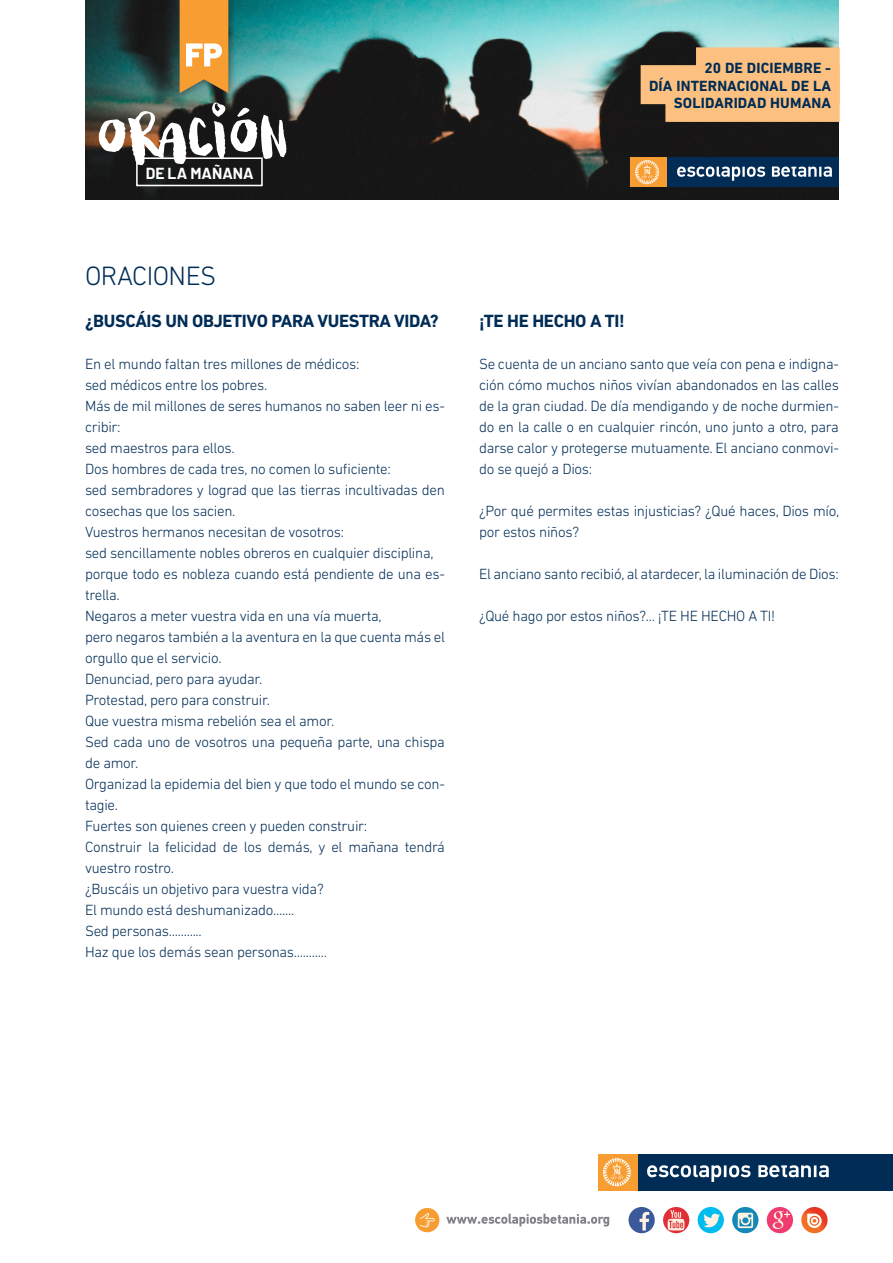
<style>
.page{position:relative;width:893px;height:1263px;background:#fff}
.page>*{position:absolute;margin:0;border:0;box-sizing:border-box;transform-origin:0 0}
.TITULO{font:300 27px "DIN Next LT Pro";letter-spacing:-.02em;color:#002c55}
.LADILLO_PEQUENO{font:700 18px "DIN Next LT Pro";letter-spacing:-.02em;color:#002c55}
.t1{font:700 15.6px "Barlow";color:#fff}
.t2{font:300 15px/21px "DIN Next LT Pro";letter-spacing:-.02em;color:#002c55}
.ladillo_especial{font:700 15px "DIN Next LT Pro";letter-spacing:.01em;color:#002c55}
</style>
<div class="page">
<img style="left:85px;top:0;width:754px;height:200px">
<div style="left:171px;top:0;width:66px;height:100px;background:#231f20;opacity:.75"></div>
<svg style="left:180px;top:0;width:48px;height:93px;background:#eba44c"></svg>
<div style="left:635px;top:157px;width:204px;height:30px;background:#002c55"></div>
<div style="left:630px;top:157px;width:36px;height:30px;background:#f89d31"></div>
<svg style="left:635px;top:160px;width:24px;height:24px"></svg>
<svg style="left:677px;top:166px;width:155px;height:15px"></svg>
<div style="left:136px;top:157px;width:127px;height:29px;border:2px solid #fff"></div>
<svg style="left:99px;top:103px;width:187px;height:62px"></svg>
<div style="left:607px;top:1154px;width:286px;height:36px;background:#002c55"></div>
<div style="left:598px;top:1154px;width:40px;height:36px;background:#f89d31"></div>
<svg style="left:603px;top:1158px;width:28px;height:28px"></svg>
<svg style="left:647px;top:1165px;width:182px;height:17px"></svg>
<div style="left:628px;top:1207px;width:27px;height:26px;background:#3b599b;border-radius:50%"></div>
<svg style="left:640px;top:1212px;width:9px;height:18px"></svg>
<svg style="left:663px;top:1207px;width:26px;height:26px"></svg>
<svg style="left:668px;top:1210px;width:16px;height:20px"></svg>
<div style="left:698px;top:1207px;width:26px;height:26px;background:#01bcee;border-radius:50%"></div>
<svg style="left:703px;top:1213px;width:17px;height:14px"></svg>
<svg style="left:732px;top:1207px;width:26px;height:26px"></svg>
<svg style="left:738px;top:1213px;width:15px;height:15px"></svg>
<div style="left:767px;top:1207px;width:26px;height:26px;background:#ef3b70;border-radius:50%"></div>
<svg style="left:773px;top:1211px;width:17px;height:18px"></svg>
<svg style="left:801px;top:1207px;width:27px;height:26px"></svg>
<svg style="left:807px;top:1214px;width:15px;height:14px"></svg>
<svg style="left:446px;top:1214px;width:163px;height:12px"></svg>
<div style="left:415px;top:1208px;width:24px;height:24px;background:#f89d31;border-radius:50%"></div>
<svg style="left:420px;top:1213px;width:15px;height:14px"></svg>
<div style="left:696px;top:47px;width:144px;height:39px;background:#fcc180"></div>
<div style="left:641px;top:65px;width:199px;height:39px;background:#fcc180"></div>
<div style="left:665px;top:83px;width:175px;height:39px;background:#fcc180"></div>
<p class="t1" style="left:146px;top:164px;width:109px">DE LA MAÑANA</p>
<p class="TITULO" style="left:85px;top:260px;width:133px">ORACIONES</p>
<p class="LADILLO_PEQUENO" style="left:85px;top:310px;width:355px">¿BUSCÁIS UN OBJETIVO PARA VUESTRA VIDA?</p>
<p class="t2" style="left:85px;top:353px;width:276px">En el mundo faltan tres millones de médicos:</p>
<p class="t2" style="left:85px;top:374px;width:184px">sed médicos entre los pobres.</p>
<p class="t2" style="left:85px;top:395px;width:361px">Más de mil millones de seres humanos no saben leer ni es&shy;cribir:</p>
<p class="t2" style="left:85px;top:437px;width:151px">sed maestros para ellos.</p>
<p class="t2" style="left:85px;top:458px;width:307px">Dos hombres de cada tres, no comen lo suficiente:</p>
<p class="t2" style="left:85px;top:479px;width:361px">sed sembradores y lograd que las tierras incultivadas den cosechas que los sacien.</p>
<p class="t2" style="left:85px;top:521px;width:261px">Vuestros hermanos necesitan de vosotros:</p>
<p class="t2" style="left:85px;top:542px;width:350px">sed sencillamente nobles obreros en cualquier disciplina,</p>
<p class="t2" style="left:85px;top:563px;width:361px">porque todo es nobleza cuando está pendiente de una es&shy;trella.</p>
<p class="t2" style="left:85px;top:605px;width:298px">Negaros a meter vuestra vida en una vía muerta,</p>
<p class="t2" style="left:85px;top:626px;width:361px">pero negaros también a la aventura en la que cuenta más el orgullo que el servicio.</p>
<p class="t2" style="left:85px;top:668px;width:179px">Denunciad, pero para ayudar.</p>
<p class="t2" style="left:85px;top:689px;width:186px">Protestad, pero para construir.</p>
<p class="t2" style="left:85px;top:710px;width:251px">Que vuestra misma rebelión sea el amor.</p>
<p class="t2" style="left:85px;top:731px;width:361px">Sed cada uno de vosotros una pequeña parte, una chispa de amor.</p>
<p class="t2" style="left:85px;top:773px;width:361px">Organizad la epidemia del bien y que todo el mundo se con&shy;tagie.</p>
<p class="t2" style="left:85px;top:815px;width:284px">Fuertes son quienes creen y pueden construir:</p>
<p class="t2" style="left:85px;top:836px;width:361px">Construir la felicidad de los demás, y el mañana tendrá vuestro rostro.</p>
<p class="t2" style="left:85px;top:878px;width:240px">¿Buscáis un objetivo para vuestra vida?</p>
<p class="t2" style="left:85px;top:899px;width:211px">El mundo está deshumanizado.......</p>
<p class="t2" style="left:85px;top:920px;width:118px">Sed personas...........</p>
<p class="t2" style="left:85px;top:941px;width:243px">Haz que los demás sean personas...........</p>
<p class="ladillo_especial" style="left:704px;top:59px;width:128px">20 DE DICIEMBRE -</p>
<p class="ladillo_especial" style="left:649px;top:77px;width:184px">DÍA INTERNACIONAL DE LA</p>
<p class="ladillo_especial" style="left:674px;top:95px;width:159px">SOLIDARIDAD HUMANA</p>
<p class="LADILLO_PEQUENO" style="left:479px;top:310px;width:147px">¡TE HE HECHO A TI!</p>
<p class="t2" style="left:479px;top:353px;width:361px;text-align:justify">Se cuenta de un anciano santo que veía con pena e indigna&shy;ción cómo muchos niños vivían abandonados en las calles de la gran ciudad. De día mendigando y de noche durmien&shy;do en la calle o en cualquier rincón, uno junto a otro, para darse calor y protegerse mutuamente. El anciano conmovi&shy;do se quejó a Dios:</p>
<p class="t2" style="left:479px;top:500px;width:362px">¿Por qué permites estas injusticias? ¿Qué haces, Dios mío, por estos niños?</p>
<p class="t2" style="left:479px;top:563px;width:361px">El anciano santo recibió, al atardecer, la iluminación de Dios:</p>
<p class="t2" style="left:479px;top:605px;width:298px">¿Qué hago por estos niños?... ¡TE HE HECHO A TI!</p>
</div>
